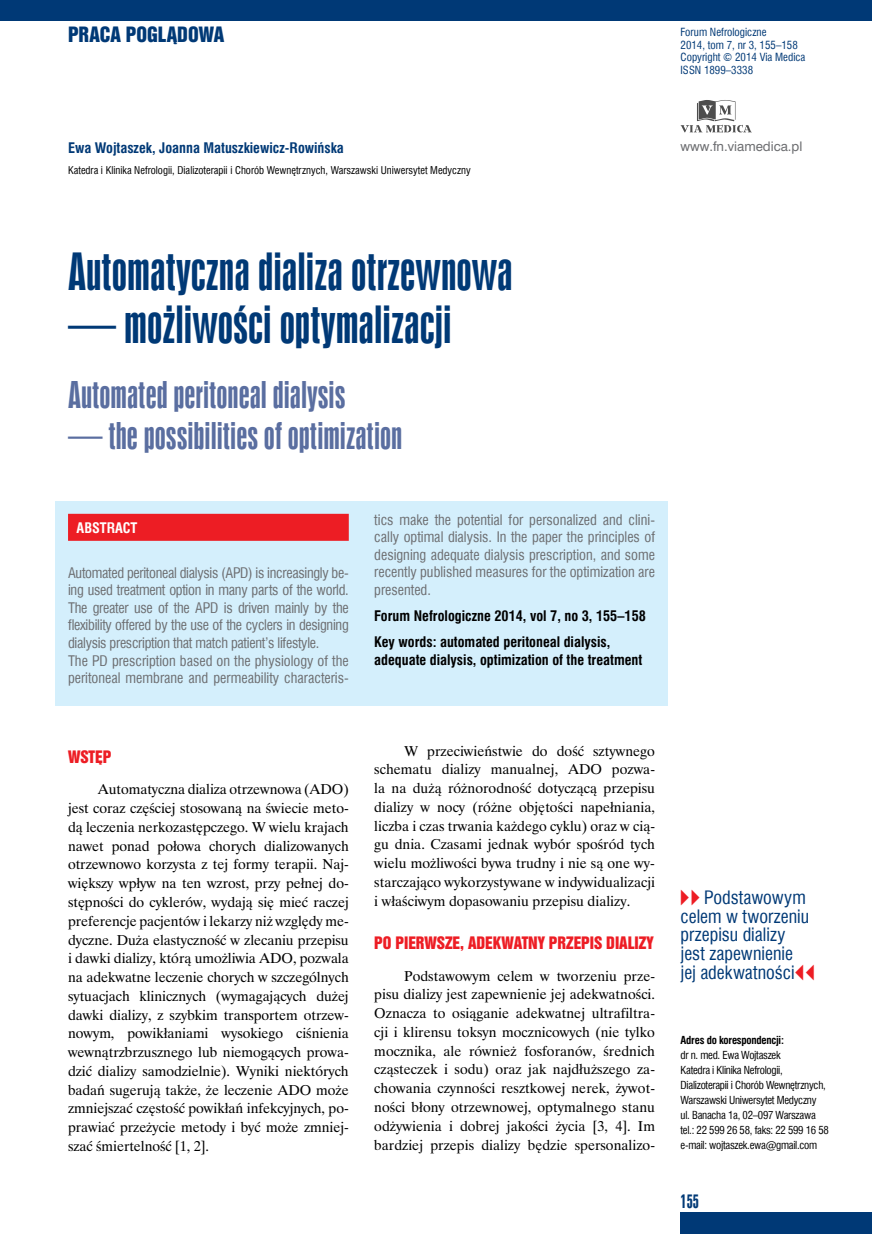
<style>
.page{position:relative;width:872px;height:1234px;background:#fff}
.page>*{position:absolute;margin:0;border:0;box-sizing:border-box;transform-origin:0 0}
.t1{font:48px "Swis 924 EU";color:#003976}
.t2{font:34.5px "Swis 924 EU";color:#5a6ea0}
.t3{font:19.35px "Swis 921 EU";color:#003976}
.t4{font:18px/18.8px "Swis 721 Cn EU";color:#003976}
.t5{font:18px "Swis 924 EU";color:#003976}
.t6{font:15.75px "Swis 921 EU";color:#ed1d24}
.t7{font:14.25px/18.8px "Time Ibis EE";color:#000;text-align:justify}
.t8{font:14.25px/17.5px "Swis 721 Cn EU";letter-spacing:-.02em;color:#6d6e71}
.t9{font:700 14.25px/26.1px "Swis 721 Cn EU";color:#000}
.t10{font:700 14.25px "Swis 721 Cn EU";color:#003976}
.t11{font:700 14.25px "Swis 721 Cn EU";color:#fff}
.t12{font:12.3px "Swis 721 PL";color:#6d6e71}
.t13{font:10.95px/12.6px "Swis 721 Cn EU";color:#003976}
.t14{font:10.8px/15px "Swis 721 Cn EU";letter-spacing:-.025em;color:#000}
.t15{font:700 10.8px "Swis 721 Cn EU";letter-spacing:-.02em;color:#000}
.t16{font:10.5px "Swis 721 Cn EU";color:#000}
.s1{font-family:"Newspaper Pi";color:#ed1d24}
</style>
<div class="page">
<div style="left:680px;top:1212px;width:192px;height:21px;background:#003976"></div>
<div style="left:0;top:0;width:872px;height:21px;background:#003976"></div>
<svg style="left:680px;top:100px;width:71px;height:33px"></svg>
<div style="left:55px;top:501px;width:613px;height:204px;background:#d4effc"></div>
<div style="left:68px;top:513px;width:281px;height:27px;background:#ed1d24"></div>
<h3 class="t3" style="left:68px;top:22px;width:158px">PRACA POGLĄDOWA</h3>
<p class="t10" style="left:68px;top:139px;width:277px">Ewa Wojtaszek, Joanna Matuszkiewicz-Rowińska</p>
<p class="t16" style="left:68px;top:163px;width:404px">Katedra i Klinika Nefrologii, Dializoterapii i Chorób Wewnętrznych, Warszawski Uniwersytet Medyczny</p>
<p class="t13" style="left:680px;top:26px;width:126px">Forum Nefrologiczne<br>2014, tom 7, nr 3, 155–158<br>Copyright © 2014 Via Medica<br>ISSN 1899–3338</p>
<p class="t12" style="left:680px;top:138px;width:123px">www.fn.viamedica.pl</p>
<h1 class="t1" style="left:68px;top:243px;width:446px">Automatyczna dializa otrzewnowa</h1>
<h1 class="t1" style="left:68px;top:295px;width:385px">— możliwości optymalizacji</h1>
<h2 class="t2" style="left:68px;top:374px;width:279px">Automated peritoneal dialysis</h2>
<h2 class="t2" style="left:68px;top:415px;width:336px">— the possibilities of optimization</h2>
<p class="t11" style="left:77px;top:519px;width:62px">ABSTRACT</p>
<p class="t8" style="left:68px;top:563px;width:282px">Automated peritoneal dialysis (APD) is increasingly be&shy;ing used treatment option in many parts of the world.<br>The greater use of the APD is driven mainly by the flexibility offered by the use of the cyclers in designing dialysis prescription that match patient’s lifestyle.<br>The PD prescription based on the physiology of the peritoneal membrane and permeability characteris-</p>
<p class="t6" style="left:68px;top:746px;width:45px">WSTĘP</p>
<p class="t7" style="left:68px;top:779px;width:282px;text-indent:30px">Automatyczna dializa otrzewnowa (ADO) jest coraz częściej stosowaną na świecie meto&shy;dą leczenia nerkozastępczego. W wielu krajach nawet ponad połowa chorych dializowanych otrzewnowo korzysta z tej formy terapii. Naj&shy;większy wpływ na ten wzrost, przy pełnej do&shy;stępności do cyklerów, wydają się mieć raczej preferencje pacjentów i lekarzy niż względy me&shy;dyczne. Duża elastyczność w zlecaniu przepisu i dawki dializy, którą umożliwia ADO, pozwala na adekwatne leczenie chorych w szczególnych sytuacjach klinicznych (wymagających dużej dawki dializy, z szybkim transportem otrzew&shy;nowym, powikłaniami wysokiego ciśnienia wewnątrzbrzusznego lub niemogących prowa&shy;dzić dializy samodzielnie). Wyniki niektórych badań sugerują także, że leczenie ADO może zmniejszać częstość powikłań infekcyjnych, po&shy;prawiać przeżycie metody i być może zmniej&shy;szać śmiertelność [1, 2].</p>
<p class="t8" style="left:374px;top:510px;width:282px;text-align:justify">tics make the potential for personalized and clini&shy;cally optimal dialysis. In the paper the principles of designing adequate dialysis prescription, and some recently published measures for the optimization are presented.</p>
<p class="t9" style="left:374px;top:603px;width:273px">Forum Nefrologiczne 2014, vol 7, no 3, 155–158<br>Key words: automated peritoneal dialysis,</p>
<p class="t9" style="left:374px;top:646px;width:269px">adequate dialysis, optimization of the treatment</p>
<p class="t7" style="left:374px;top:741px;width:282px;text-indent:30px">W przeciwieństwie do dość sztywnego schematu dializy manualnej, ADO pozwa&shy;la na dużą różnorodność dotyczącą przepisu dializy w nocy (różne objętości napełniania, liczba i czas trwania każdego cyklu) oraz w cią&shy;gu dnia. Czasami jednak wybór spośród tych wielu możliwości bywa trudny i nie są one wy&shy;starczająco wykorzystywane w indywidualizacji i właściwym dopasowaniu przepisu dializy.</p>
<p class="t6" style="left:374px;top:932px;width:281px">PO PIERWSZE, ADEKWATNY PRZEPIS DIALIZY</p>
<p class="t7" style="left:374px;top:965px;width:282px;text-indent:30px">Podstawowym celem w tworzeniu prze&shy;pisu dializy jest zapewnienie jej adekwatności.<br>Oznacza to osiąganie adekwatnej ultrafiltra&shy;cji i klirensu toksyn mocznicowych (nie tylko mocznika, ale również fosforanów, średnich cząsteczek i sodu) oraz jak najdłuższego za&shy;chowania czynności resztkowej nerek, żywot&shy;ności błony otrzewnowej, optymalnego stanu odżywienia i dobrej jakości życia [3, 4]. Im bardziej przepis dializy będzie spersonalizo-</p>
<p class="t4" style="left:680px;top:887px;width:135px"><span class="s1">VV</span> Podstawowym celem w tworzeniu przepisu dializy<br>jest zapewnienie<br>jej adekwatności<span class="s1">CC</span></p>
<p class="t15" style="left:680px;top:1033px;width:105px">Adres do korespondencji:</p>
<p class="t14" style="left:680px;top:1047px;width:150px">dr n. med. Ewa Wojtaszek<br>Katedra i Klinika Nefrologii,<br>Dializoterapii i Chorób Wewnętrznych,<br>Warszawski Uniwersytet Medyczny<br>ul. Banacha 1a, 02–097 Warszawa tel.: 22 599 26 58, faks: 22 599 16 58 e-mail: wojtaszek.ewa@gmail.com</p>
<p class="t5" style="left:680px;top:1190px;width:20px">155</p>
</div>
